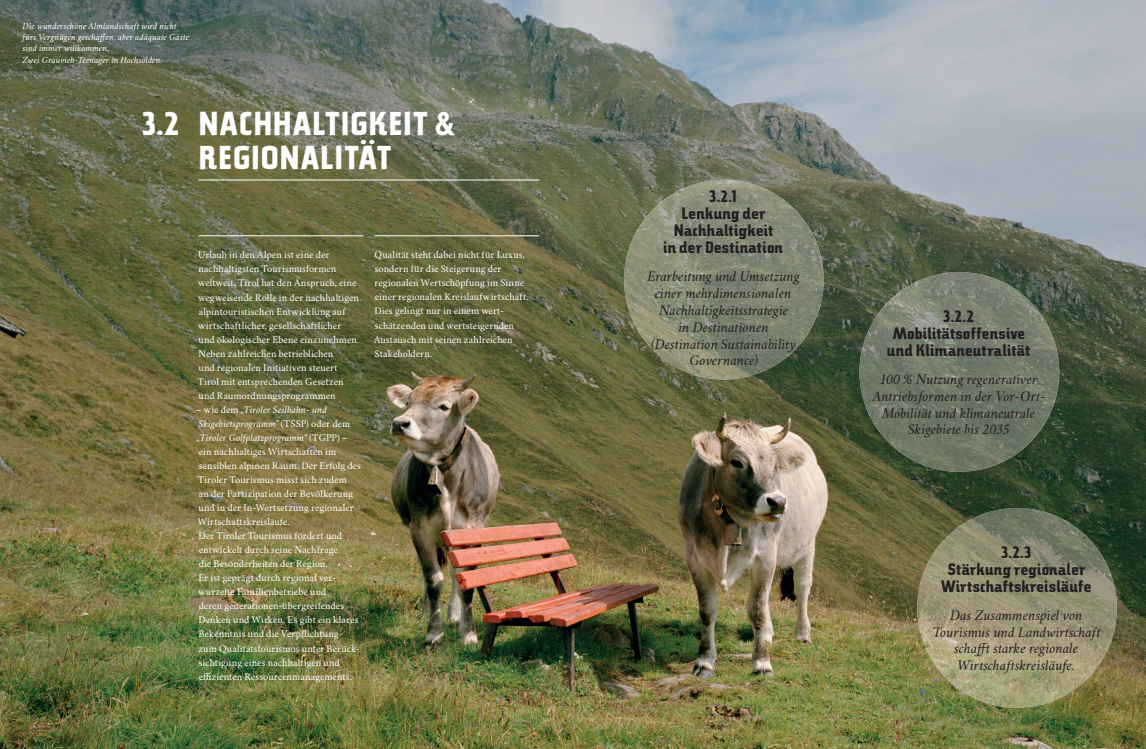
<style>
.page{position:relative;width:1146px;height:749px;background:#fff}
.page>*{position:absolute;margin:0;border:0;box-sizing:border-box;transform-origin:0 0}
.t1{font:33px/33.7px "TW Character Sans Pro";letter-spacing:.025em;color:#fff;text-align:center}
.t2{font:16.5px/16.8px "TW Character Sans Pro";letter-spacing:.015em;color:#231f20;text-align:center}
.t3{font:italic 15px/16.8px "Crimson Tirol";color:#231f20;text-align:center}
.t4{font:10.5px/14px "Crimson Tirol";letter-spacing:.005em;color:#fff}
.t5{font:italic 9.5px/11.2px "Crimson Tirol";letter-spacing:.01em;color:#fff}
.s1{font-style:italic}
</style>
<div class="page">
<img style="left:0;top:0;width:1145px;height:748px">
<hr style="left:198px;top:235px;width:165px;height:1px;background:#fff">
<hr style="left:198px;top:180px;width:341px;height:1px;background:#fff">
<hr style="left:374px;top:235px;width:165px;height:1px;background:#fff">
<img style="left:917px;top:508px;width:199px;height:199px;border-radius:100px">
<img style="left:859px;top:272px;width:200px;height:199px;border-radius:100px">
<img style="left:624px;top:180px;width:199px;height:199px;border-radius:100px">
<p class="t5" style="left:22px;top:20px;width:168px">Die wunderschöne Almlandschaft wird nicht fürs Vergnügen geschaffen, aber adäquate Gäste sind immer willkommen.<br>Zwei Grauvieh-Teenager in Hochsölden.</p>
<h1 class="t1" style="left:142px;top:106px;width:314px">3.2 NACHHALTIGKEIT &amp;<br>REGIONALITÄT</h1>
<p class="t4" style="left:198px;top:247px;width:163px">Urlaub in den Alpen ist eine der nachhaltigsten Tourismusformen weltweit. Tirol hat den Anspruch, eine wegweisende Rolle in der nachhaltigen alpintouristischen Entwicklung auf wirtschaftlicher, gesellschaftlicher und ökologischer Ebene einzunehmen.<br>Neben zahlreichen betrieblichen<br>und regionalen Initiativen steuert Tirol mit entsprechenden Gesetzen und Raumordnungsprogrammen</p>
<p class="t4" style="left:196px;top:401px;width:167px">– wie dem <span class="s1">„Tiroler Seilbahn- und Skigebietsprogramm“</span> (TSSP) oder dem <span class="s1">„Tiroler Golfplatzprogramm“</span> (TGPP) – ein nachhaltiges Wirtschaften im sensiblen alpinen Raum. Der Erfolg des Tiroler Tourismus misst sich zudem<br>an der Partizipation der Bevölkerung und in der In-Wertsetzung regionaler Wirtschaftskreisläufe.<br>Der Tiroler Tourismus fördert und entwickelt durch seine Nachfrage<br>die Besonderheiten der Region.<br>Er ist geprägt durch regional ver&shy;wurzelte Familienbetriebe und<br>deren generationen-übergreifendes Denken und Wirken. Es gibt ein klares Bekenntnis und die Ver pflichtung<br>zum Qualitäts tourismus unter Berück&shy;sichtigung eines nachhaltigen und effizienten Ressourcenmanagements.</p>
<p class="t4" style="left:374px;top:247px;width:156px">Qualität steht dabei nicht für Luxus, sondern für die Steigerung der regionalen Wertschöpfung im Sinne einer regionalen Kreislaufwirtschaft.<br>Dies gelingt nur in einem wert&shy;schätzenden und wertsteigernden<br>Austausch mit seinen zahlreichen<br>Stakeholdern.</p>
<h2 class="t2" style="left:663px;top:188px;width:121px">3.2.1<br>Lenkung der<br>Nachhaltigkeit<br>in der Destination</h2>
<h3 class="t3" style="left:647px;top:268px;width:154px">Erarbeitung und Umsetzung einer mehr dimensionalen<br>Nachhaltigkeitsstrategie<br>in Destinationen (Destination Sustainability<br>Governance)</h3>
<h2 class="t2" style="left:886px;top:307px;width:145px">3.2.2<br>Mobilitätsoffensive und Klimaneutralität</h2>
<h3 class="t3" style="left:872px;top:370px;width:174px">100 % Nutzung regenerativer<br>Antriebsformen in der Vor-Ort-<br>Mobilität und klimaneutrale<br>Skigebiete bis 2035</h3>
<h2 class="t2" style="left:941px;top:543px;width:152px">3.2.3<br>Stärkung regionaler<br>Wirtschaftskreisläufe</h2>
<h3 class="t3" style="left:932px;top:606px;width:169px">Das Zusammenspiel von<br>Tourismus und Landwirtschaft schafft starke regionale<br>Wirtschaftskreisläufe.</h3>
</div>
